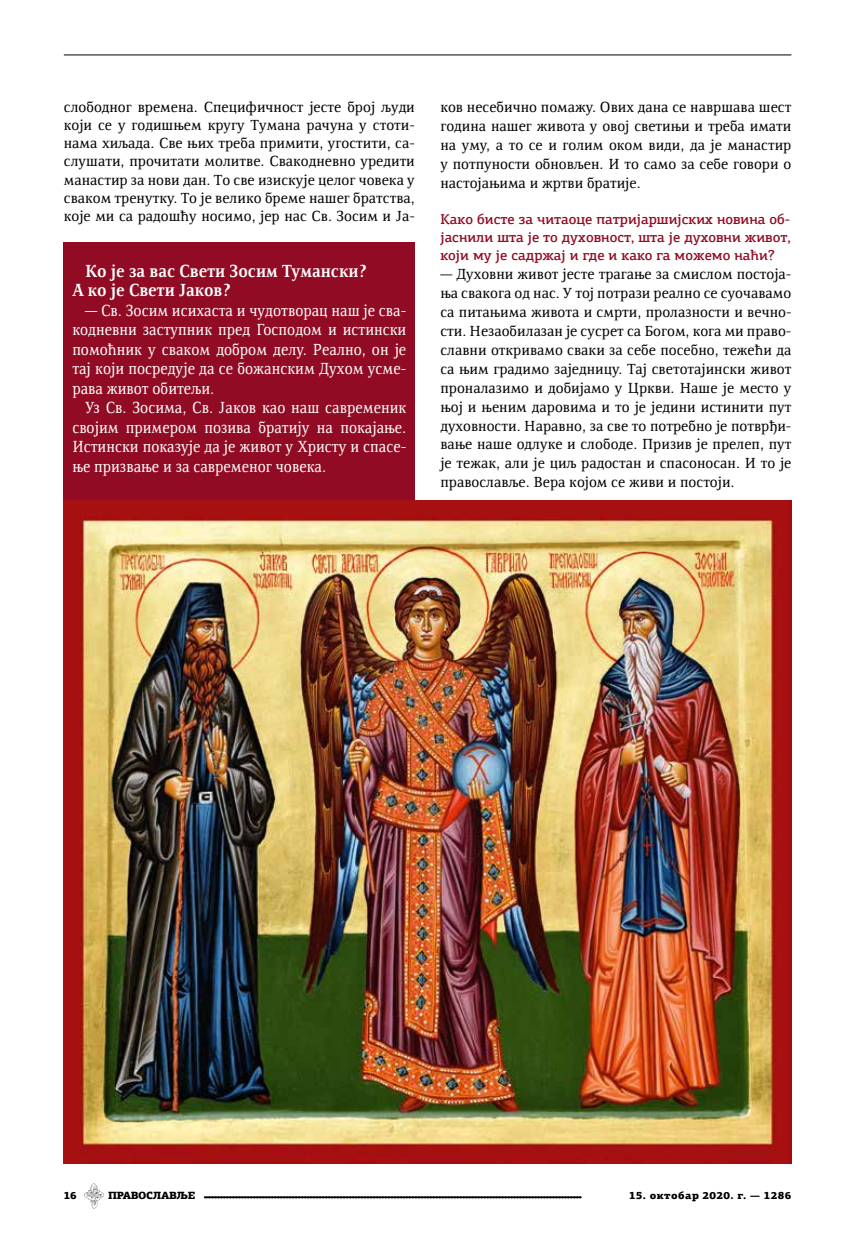
<style>
.page{position:relative;width:851px;height:1234px;background:#fff}
.page>*{position:absolute;margin:0;border:0;box-sizing:border-box;transform-origin:0 0}
.t1{font:700 18px/19.5px "Resavska BG";color:#fff;scale:.93 1}
.t2{font:16.5px/19.5px "Resavska BG";color:#fff;text-align:justify;scale:.93 1}
.t3{font:15px/18.9px "Resavska BG";color:#000;text-align:justify}
.t4{font:500 14.25px/18px "PF Agora Slab Pro";color:#900b23;text-align:justify}
.t5{font:900 10.5px "PF Agora Slab Pro";letter-spacing:.025em;color:#000}
.t6{font:900 10.5px "PF Agora Slab Pro";letter-spacing:-.035em;color:#000}
</style>
<div class="page">
<svg style="left:204px;top:1196px;width:377px;height:1px"></svg>
<svg style="left:84px;top:1183px;width:20px;height:25px"></svg>
<hr style="left:64px;top:55px;width:727px;height:1px;background:#000">
<div style="left:64px;top:242px;width:351px;height:261px;background:#900b23"></div>
<img style="left:64px;top:500px;width:727px;height:663px">
<p class="t3" style="left:64px;top:98px;width:352px;line-height:18.1px">слободног времена. Специфичност јесте број људи који се у годишњем кругу Тумана рачуна у стоти&shy;нама хиљада. Све њих треба примити, угостити, са&shy;слушати, прочитати молитве. Свакодневно уредити манастир за нови дан. То све изискује целог човека у сваком тренутку. То је велико бреме нашег братства, које ми са радошћу носимо, јер нас Св. Зосим и Ја-</p>
<p class="t3" style="left:440px;top:97px;width:352px">ков несебично помажу. Ових дана се навршава шест година нашег живота у овој светињи и треба имати на уму, а то се и голим оком види, да је манастир у потпуности обновљен. И то само за себе говори о настојањима и жртви братије.</p>
<p class="t4" style="left:440px;top:210px;width:352px">Како бисте за читаоце патријаршијских новина об&shy;јаснили шта је то духовност, шта је духовни живот, који му је садржај и где и како га можемо наћи?</p>
<p class="t3" style="left:440px;top:265px;width:352px">— Духовни живот јесте трагање за смислом постоја&shy;ња свакога од нас. У тој потрази реално се суочавамо са питањима живота и смрти, пролазности и вечно&shy;сти. Незаобилазан је сусрет са Богом, кога ми право&shy;славни откривамо сваки за себе посебно, тежећи да са њим градимо заједницу. Тај светотајински живот проналазимо и добијамо у Цркви. Наше је место у њој и њеним даровима и то је једини истинити пут духовности. Наравно, за све то потребно је потврђи&shy;вање наше одлуке и слободе. Призив је прелеп, пут је тежак, али је циљ радостан и спасоносан. И то је православље. Вера којом се живи и постоји.</p>
<p class="t1" style="left:72px;top:261px;width:318px;text-indent:13px">Ко је за вас Свети Зосим Тумански?<br>А ко је Свети Јаков?</p>
<p class="t2" style="left:72px;top:300px;width:360px;text-indent:13px">— Св. Зосим исихаста и чудотворац наш је сва&shy;кодневни заступник пред Господом и истински помоћник у сваком добром делу. Реално, он је тај који посредује да се божанским Духом усме&shy;рава живот обитељи.</p>
<p class="t2" style="left:72px;top:398px;width:360px;text-indent:13px">Уз Св. Зосима, Св. Јаков као наш савременик својим примером позива братију на покајање.<br>Истински показује да је живот у Христу и спасе&shy;ње призвање и за савременог човека.</p>
<p class="t5" style="left:64px;top:1188px;width:14px">16</p>
<p class="t6" style="left:108px;top:1188px;width:89px">ПРАВОСЛАВЉЕ</p>
<p class="t5" style="left:629px;top:1188px;width:164px">15. октобар 2020. г. — 1286</p>
</div>
